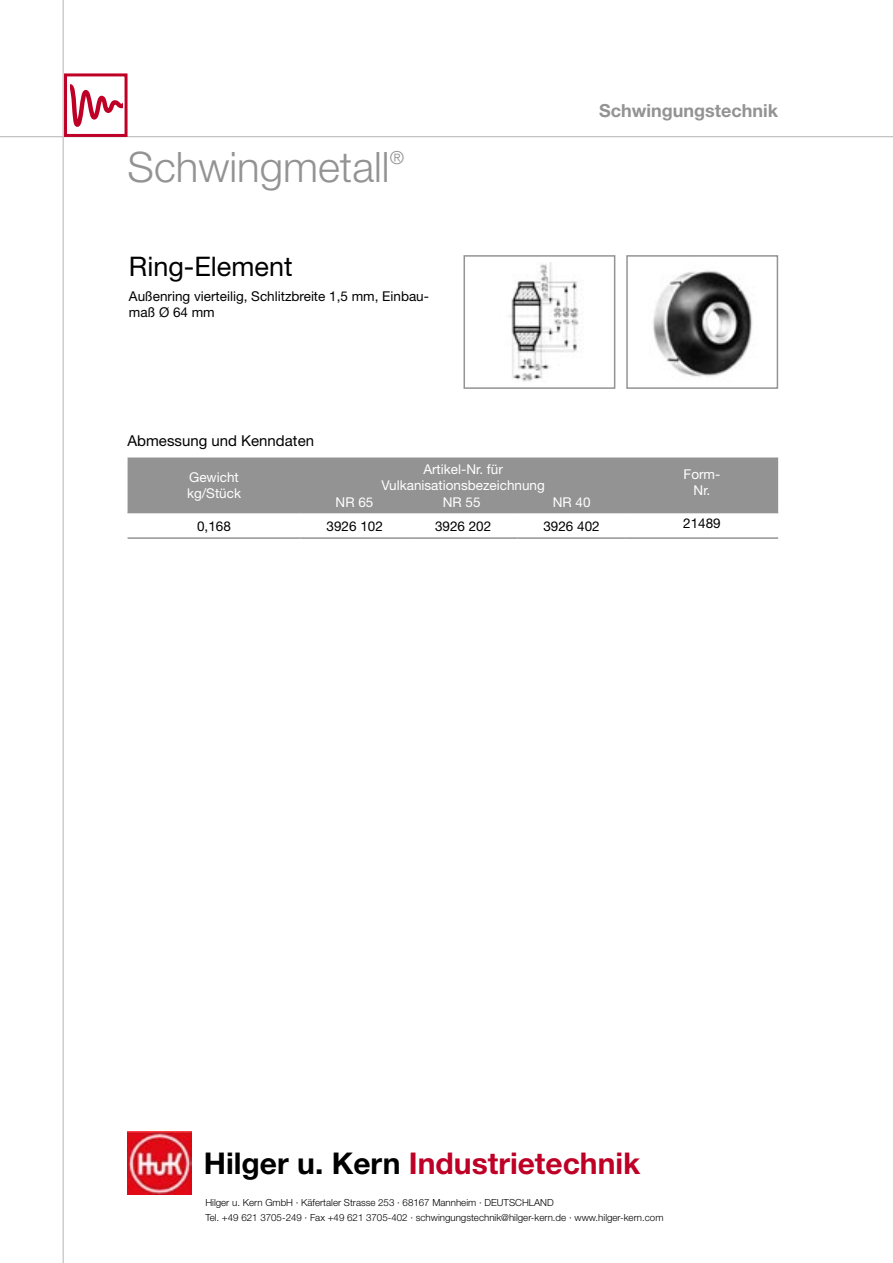
<style>
.page{position:relative;width:893px;height:1263px;background:#fff}
.page>*{position:absolute;margin:0;border:0;box-sizing:border-box;transform-origin:0 0}
.t1{font:300 42px "Helvetica Neue";color:#939393}
.t2{font:700 30px "Helvetica Neue";color:#be0027}
.t3{font:27px "Helvetica Neue";color:#000}
.t4{font:700 18px "Helvetica Neue";color:#939393}
.t5{font:300 18px "Helvetica Neue";color:#939393}
.t6{font:15px "Helvetica Neue";color:#000}
.t7{font:13.5px/16.2px "Helvetica Neue";color:#000}
.t8{font:13.5px/16.2px "Helvetica Neue";color:#fff;text-align:center}
.t9{font:300 9.75px "Helvetica Neue";color:#000}
.s1{color:#000}
</style>
<div class="page">
<hr style="left:0;top:136px;width:893px;height:1px;background:#c0c0c0">
<div style="left:64px;top:73px;width:64px;height:64px;border:3px solid #be0027"></div>
<svg style="left:70px;top:84px;width:52px;height:43px"></svg>
<img style="left:127px;top:1131px;width:64px;height:64px">
<hr style="left:63px;top:0;width:1px;height:1263px;background:#c0c0c0">
<div style="left:128px;top:457px;width:650px;height:55px;background:#939393"></div>
<hr style="left:128px;top:512px;width:172px;height:1px;background:#939393">
<hr style="left:300px;top:512px;width:109px;height:1px;background:#939393">
<hr style="left:409px;top:512px;width:108px;height:1px;background:#939393">
<hr style="left:517px;top:512px;width:109px;height:1px;background:#939393">
<hr style="left:626px;top:512px;width:152px;height:1px;background:#939393">
<hr style="left:128px;top:537px;width:172px;height:2px;background:#939393">
<hr style="left:300px;top:537px;width:109px;height:2px;background:#939393">
<hr style="left:409px;top:537px;width:108px;height:2px;background:#939393">
<hr style="left:517px;top:537px;width:109px;height:2px;background:#939393">
<hr style="left:626px;top:537px;width:152px;height:2px;background:#939393">
<img style="left:653px;top:270px;width:100px;height:107px">
<div style="left:626px;top:255px;width:152px;height:134px;border:2px solid #939393"></div>
<img style="left:509px;top:262px;width:70px;height:120px">
<div style="left:463px;top:255px;width:152px;height:134px;border:2px solid #939393"></div>
<p class="t1" style="left:128px;top:141px;width:264px">Schwingmetall</p>
<p class="t5" style="left:390px;top:147px;width:16px">®</p>
<p class="t3" style="left:129px;top:251px;width:165px">Ring-Element</p>
<p class="t7" style="left:129px;top:288px;width:302px">Außenring vierteilig, Schlitzbreite 1,5 mm, Einbau&shy;maß Ø 64 mm</p>
<p class="t4" style="left:599px;top:99px;width:180px">Schwingungstechnik</p>
<p class="t6" style="left:128px;top:431px;width:188px">Abmessung und Kenndaten</p>
<p class="t8" style="left:189px;top:469px;width:51px">Gewicht</p>
<p class="t8" style="left:187px;top:485px;width:56px">kg/Stück</p>
<p class="t8" style="left:381px;top:461px;width:165px">Artikel-Nr. für<br>Vulkanisationsbezeichnung</p>
<p class="t8" style="left:336px;top:493px;width:39px">NR 65</p>
<p class="t8" style="left:443px;top:493px;width:39px">NR 55</p>
<p class="t8" style="left:553px;top:493px;width:39px">NR 40</p>
<p class="t8" style="left:684px;top:466px;width:38px">Form-<br>Nr.</p>
<p class="t7" style="left:197px;top:517px;width:35px">0,168</p>
<p class="t7" style="left:327px;top:517px;width:58px">3926 102</p>
<p class="t7" style="left:435px;top:517px;width:58px">3926 202</p>
<p class="t7" style="left:543px;top:517px;width:58px">3926 402</p>
<p class="t7" style="left:683px;top:515px;width:39px">21489</p>
<p class="t2" style="left:204px;top:1144px;width:438px"><span class="s1">Hilger u. Kern</span> Industrietechnik</p>
<p class="t9" style="left:205px;top:1197px;width:350px">Hilger u. Kern GmbH · Käfertaler Strasse 253 · 68167 Mannheim · DEUTSCHLAND</p>
<p class="t9" style="left:205px;top:1212px;width:460px">Tel. +49 621 3705-249 · Fax +49 621 3705-402 · schwingungstechnik@hilger-kern.de · www.hilger-kern.com</p>
</div>
